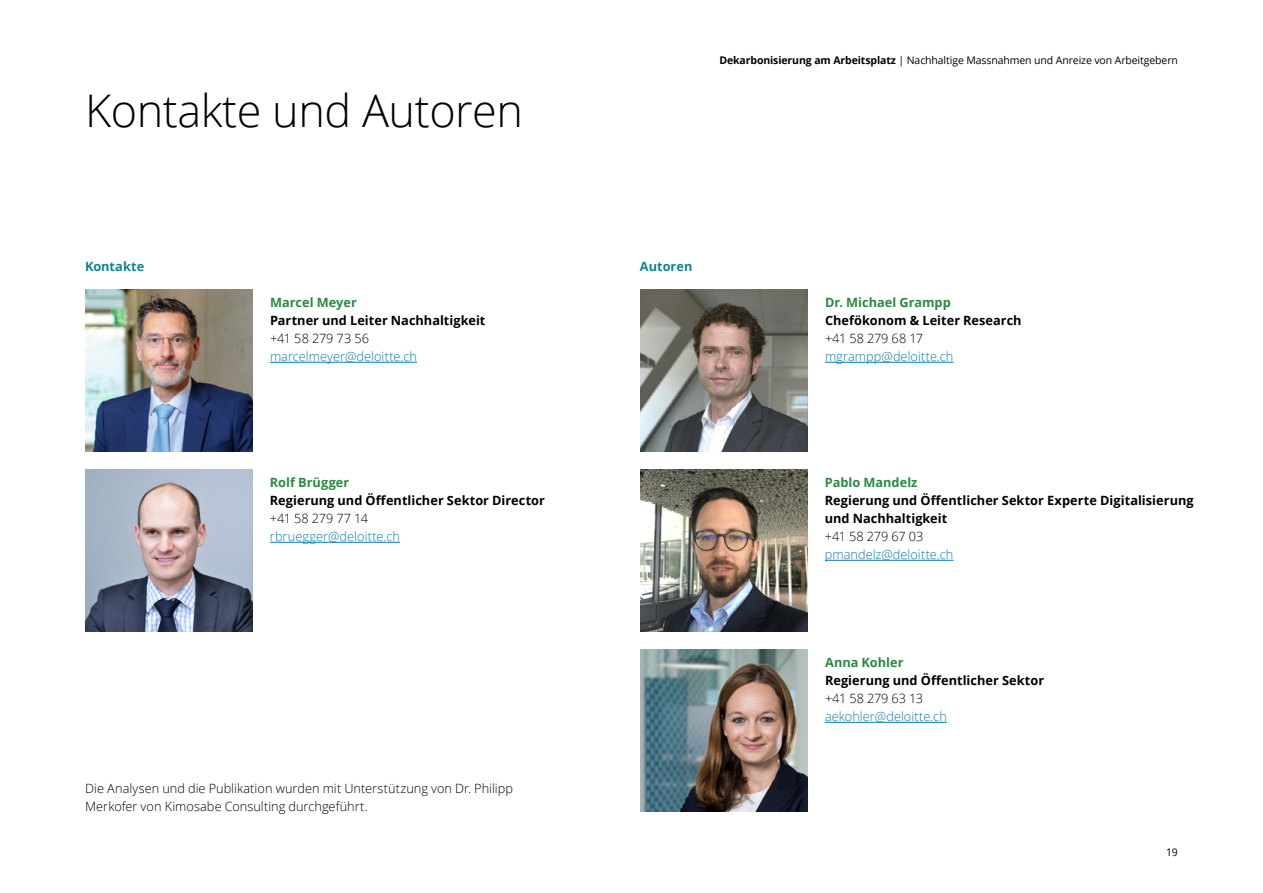
<style>
.page{position:relative;width:1263px;height:893px;background:#fff}
.page>*{position:absolute;margin:0;border:0;box-sizing:border-box;transform-origin:0 0}
.t1{font:300 45px "Open Sans";letter-spacing:-.01em;color:#000}
.t2{font:700 12.75px/18px "Open Sans";letter-spacing:.005em;color:#000}
.t3{font:300 12.75px/18px "Open Sans";color:#000}
.t4{font:300 12.75px "Open Sans";letter-spacing:.005em;color:#057cb0}
.t5{font:700 12.75px "Open Sans";color:#298a42}
.t6{font:700 12.75px "Open Sans";color:#0e8390}
.t7{font:10.5px "Open Sans";letter-spacing:-.01em;color:#000}
.s1{font-weight:700}
</style>
<div class="page">
<img style="left:640px;top:469px;width:168px;height:162px">
<img style="left:85px;top:289px;width:168px;height:162px">
<img style="left:640px;top:289px;width:168px;height:162px">
<img style="left:85px;top:469px;width:168px;height:162px">
<hr style="left:825px;top:560px;width:128px;height:1px;background:#057cb0">
<hr style="left:825px;top:362px;width:128px;height:1px;background:#057cb0">
<hr style="left:270px;top:542px;width:130px;height:1px;background:#057cb0">
<hr style="left:270px;top:362px;width:147px;height:1px;background:#057cb0">
<img style="left:640px;top:649px;width:168px;height:162px">
<hr style="left:825px;top:722px;width:122px;height:1px;background:#057cb0">
<h1 class="t1" style="left:85px;top:80px;width:440px">Kontakte und Autoren</h1>
<p class="t7" style="left:719px;top:53px;width:460px"><span class="s1">Dekarbonisierung am Arbeitsplatz</span> | Nachhaltige Massnahmen und Anreize von Arbeitgebern</p>
<p class="t6" style="left:85px;top:258px;width:61px">Kontakte</p>
<p class="t6" style="left:640px;top:258px;width:54px">Autoren</p>
<p class="t5" style="left:270px;top:294px;width:88px">Marcel Meyer</p>
<p class="t2" style="left:270px;top:311px;width:217px">Partner und Leiter Nachhaltigkeit</p>
<p class="t3" style="left:270px;top:329px;width:100px">+41 58 279 73 56</p>
<p class="t4" style="left:270px;top:348px;width:148px">marcelmeyer@deloitte.ch</p>
<p class="t5" style="left:270px;top:474px;width:81px">Rolf Brügger</p>
<p class="t2" style="left:270px;top:491px;width:277px">Regierung und Öffentlicher Sektor Director</p>
<p class="t3" style="left:270px;top:509px;width:100px">+41 58 279 77 14</p>
<p class="t4" style="left:270px;top:528px;width:132px">rbruegger@deloitte.ch</p>
<p class="t3" style="left:85px;top:779px;width:429px">Die Analysen und die Publikation wurden mit Unterstützung von Dr. Philipp<br>Merkofer von Kimosabe Consulting durchgefü hrt.</p>
<p class="t5" style="left:825px;top:294px;width:127px">Dr. Michael Grampp</p>
<p class="t2" style="left:825px;top:311px;width:198px">Chefökonom &amp; Leiter Research</p>
<p class="t3" style="left:825px;top:329px;width:99px">+41 58 279 68 17</p>
<p class="t4" style="left:825px;top:348px;width:130px">mgrampp@deloitte.ch</p>
<p class="t5" style="left:825px;top:474px;width:94px">Pablo Mandelz</p>
<p class="t2" style="left:825px;top:491px;width:370px">Regierung und Öffentlicher Sektor Experte Digitalisierung und Nachhaltigkeit</p>
<p class="t3" style="left:825px;top:527px;width:100px">+41 58 279 67 03</p>
<p class="t4" style="left:825px;top:546px;width:130px">pmandelz@deloitte.ch</p>
<p class="t5" style="left:825px;top:654px;width:80px">Anna Kohler</p>
<p class="t2" style="left:825px;top:671px;width:221px">Regierung und Öffentlicher Sektor</p>
<p class="t3" style="left:825px;top:689px;width:99px">+41 58 279 63 13</p>
<p class="t4" style="left:825px;top:708px;width:123px">aekohler@deloitte.ch</p>
<p class="t7" style="left:1166px;top:845px;width:13px">19</p>
</div>
